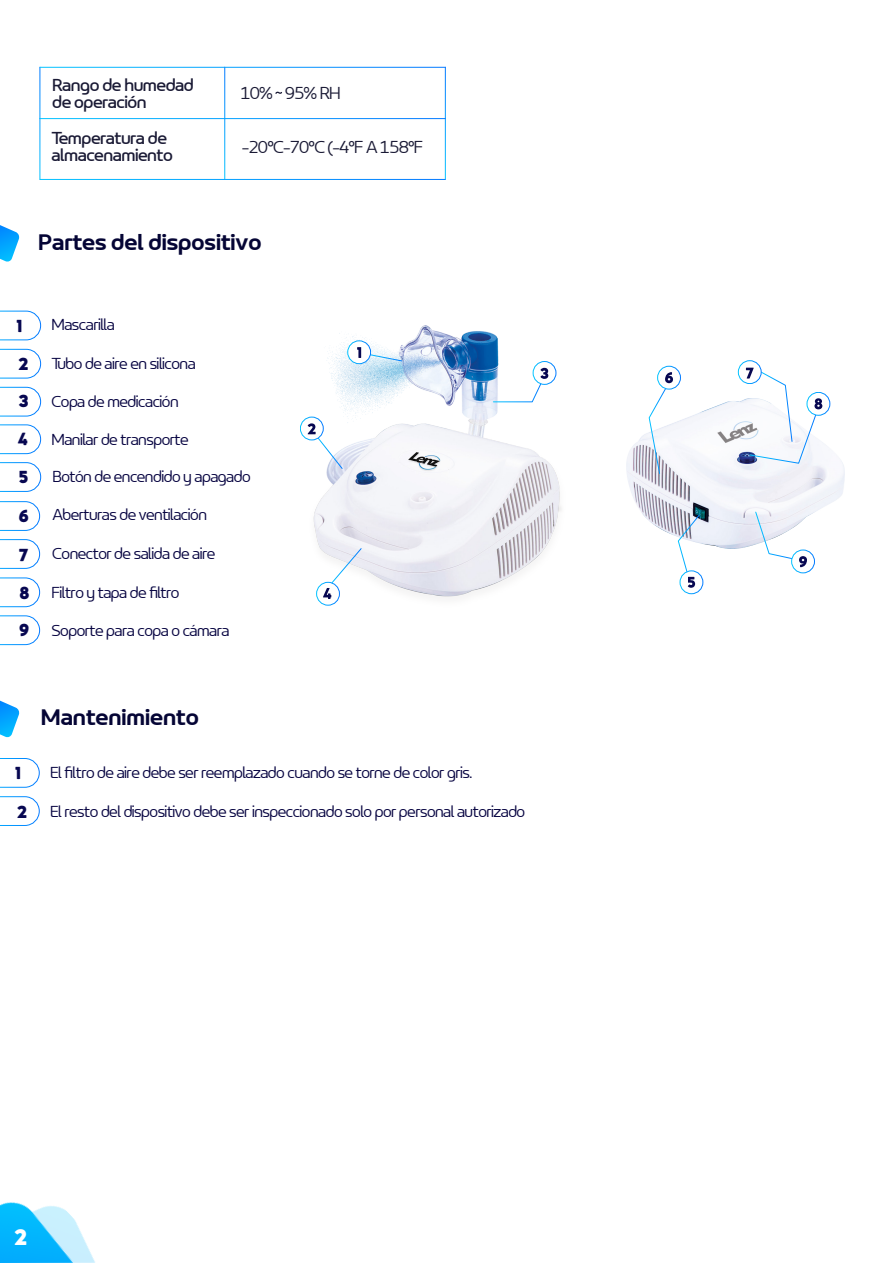
<style>
.page{position:relative;width:893px;height:1263px;background:#fff}
.page>*{position:absolute;margin:0;border:0;box-sizing:border-box;transform-origin:0 0}
.t1{font:700 23.4px "LT Wave";color:#050535}
.t2{font:800 23.1px "Neufreit";color:#fff}
.t3{font:18px/16.5px "LT Wave";letter-spacing:-.025em;color:#1a1a35}
.t4{font:300 18px "LT Wave";letter-spacing:-.04em;color:#1a1a35}
.t5{font:800 18px "Neufreit";color:#070751}
.t6{font:300 16.5px "LT Wave";letter-spacing:-.025em;color:#080542}
.s1{font-family:"Neufreit";font-weight:800;font-size:18px;color:#070751}
</style>
<div class="page">
<img style="left:763px;top:399px;width:82px;height:118px">
<svg style="left:275px;top:92px;width:7px;height:2px"></svg>
<img style="left:0;top:1202px;width:95px;height:61px">
<svg style="left:0;top:225px;width:20px;height:37px"></svg>
<svg style="left:0;top:701px;width:20px;height:37px"></svg>
<img style="left:309px;top:326px;width:454px;height:280px">
<svg style="left:368px;top:354px;width:34px;height:7px"></svg>
<div style="left:348px;top:341px;width:23px;height:23px;background:#fff;border-radius:50%"></div>
<div style="left:347px;top:341px;width:24px;height:23px;border:1px solid #fff;border-radius:50%"></div>
<svg style="left:357px;top:347px;width:4px;height:11px"></svg>
<div style="left:317px;top:582px;width:22px;height:23px;background:#fff;border-radius:50%"></div>
<div style="left:316px;top:582px;width:24px;height:23px;border:1px solid #fff;border-radius:50%"></div>
<svg style="left:323px;top:548px;width:39px;height:51px"></svg>
<svg style="left:300px;top:417px;width:23px;height:23px"></svg>
<div style="left:300px;top:417px;width:23px;height:23px;border:1px solid #fff;border-radius:50%"></div>
<svg style="left:308px;top:423px;width:35px;height:46px"></svg>
<svg style="left:0;top:311px;width:41px;height:29px"></svg>
<svg style="left:0;top:349px;width:41px;height:29px"></svg>
<svg style="left:0;top:758px;width:40px;height:30px"></svg>
<svg style="left:0;top:796px;width:40px;height:30px"></svg>
<svg style="left:0;top:387px;width:41px;height:29px"></svg>
<svg style="left:0;top:424px;width:41px;height:30px"></svg>
<svg style="left:0;top:462px;width:41px;height:30px"></svg>
<svg style="left:0;top:501px;width:40px;height:30px"></svg>
<svg style="left:0;top:539px;width:40px;height:30px"></svg>
<svg style="left:0;top:577px;width:40px;height:30px"></svg>
<svg style="left:0;top:615px;width:40px;height:30px"></svg>
<svg style="left:533px;top:361px;width:23px;height:23px"></svg>
<div style="left:533px;top:361px;width:23px;height:24px;border:1px solid #fff;border-radius:50%"></div>
<svg style="left:493px;top:368px;width:55px;height:34px"></svg>
<svg style="left:738px;top:361px;width:23px;height:23px"></svg>
<div style="left:738px;top:360px;width:23px;height:24px;border:1px solid #fff;border-radius:50%"></div>
<svg style="left:807px;top:392px;width:23px;height:23px"></svg>
<div style="left:807px;top:392px;width:23px;height:23px;border:1px solid #fff;border-radius:50%"></div>
<div style="left:658px;top:366px;width:22px;height:23px;background:#fff;border-radius:50%"></div>
<div style="left:657px;top:366px;width:24px;height:23px;border:1px solid #fff;border-radius:50%"></div>
<svg style="left:649px;top:372px;width:24px;height:102px"></svg>
<svg style="left:680px;top:571px;width:23px;height:23px"></svg>
<div style="left:680px;top:571px;width:23px;height:23px;border:1px solid #fff;border-radius:50%"></div>
<svg style="left:678px;top:515px;width:22px;height:73px"></svg>
<div style="left:791px;top:550px;width:24px;height:23px;border:1px solid #fff;border-radius:50%"></div>
<svg style="left:755px;top:511px;width:52px;height:56px"></svg>
<svg style="left:746px;top:368px;width:76px;height:96px"></svg>
<p class="t3" style="left:52px;top:77px;width:143px">Rango de humedad de operación</p>
<p class="t3" style="left:52px;top:130px;width:123px">Temperatura de almacenamiento</p>
<p class="t4" style="left:240px;top:82px;width:102px">10% 95% RH</p>
<p class="t4" style="left:242px;top:137px;width:183px">-20°C-70°C (-4°F A 158°F</p>
<h1 class="t1" style="left:38px;top:228px;width:225px">Partes del dispositivo</h1>
<p class="t5" style="left:16px;top:315px;width:8px">1</p>
<p class="t5" style="left:19px;top:353px;width:11px">2</p>
<p class="t5" style="left:19px;top:390px;width:11px">3</p>
<p class="t5" style="left:18px;top:428px;width:11px">4</p>
<p class="t5" style="left:19px;top:466px;width:11px">5</p>
<p class="t5" style="left:19px;top:505px;width:12px">6</p>
<p class="t5" style="left:19px;top:544px;width:10px">7</p>
<p class="t6" style="left:52px;top:316px;width:65px">Mascarilla</p>
<p class="t6" style="left:52px;top:354px;width:146px">Tubo de aire en silicona</p>
<p class="t6" style="left:52px;top:392px;width:129px">Copa de medicación</p>
<p class="t6" style="left:52px;top:430px;width:139px">Manilar de transporte</p>
<p class="t6" style="left:52px;top:467px;width:200px">Botón de encendido y apagado</p>
<p class="t6" style="left:52px;top:505px;width:156px">Aberturas de ventilación</p>
<p class="t6" style="left:52px;top:545px;width:165px">Conector de salida de aire</p>
<p class="t6" style="left:51px;top:583px;width:129px">Filtro y tapa de filtro</p>
<p class="t6" style="left:19px;top:621px;width:212px"><span class="s1">9</span> Soporte para copa o cámara</p>
<p class="t5" style="left:19px;top:582px;width:12px">8</p>
<h1 class="t1" style="left:41px;top:704px;width:159px">Mantenimiento</h1>
<p class="t5" style="left:15px;top:762px;width:8px">1</p>
<p class="t5" style="left:18px;top:801px;width:11px">2</p>
<p class="t6" style="left:50px;top:763px;width:424px">El filtro de aire debe ser reemplazado cuando se torne de color gris.</p>
<p class="t6" style="left:50px;top:802px;width:476px">El resto del dispositivo debe ser inspeccionado solo por personal autorizado</p>
<h2 class="t2" style="left:15px;top:1224px;width:14px">2</h2>
</div>
